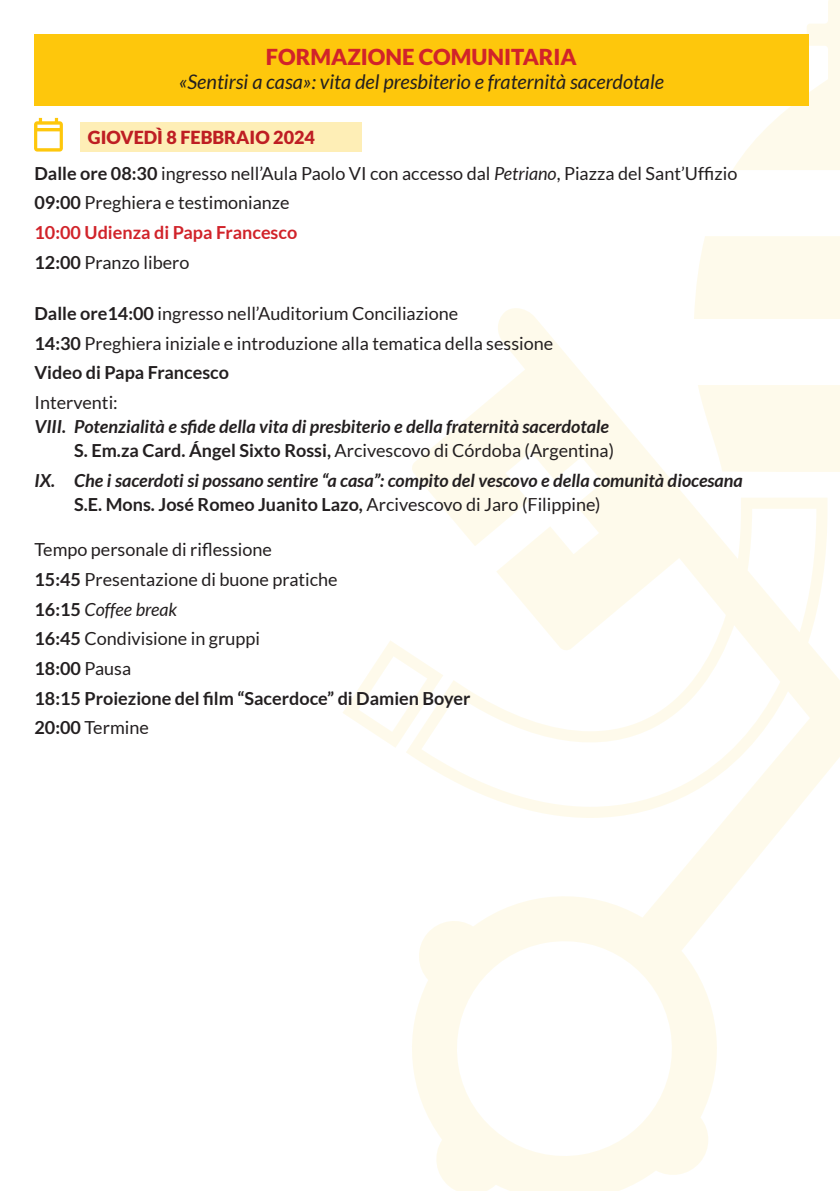
<style>
.page{position:relative;width:840px;height:1191px;background:#fff}
.page>*{position:absolute;margin:0;border:0;box-sizing:border-box;transform-origin:0 0}
.t1{font:900 22px "Lato";color:#d1232a}
.t2{font:italic 20px "Lato";color:#231f20}
.t3{font:18px/29.6px "Lato";color:#231f20}
.t4{font:italic 700 18px/24px "Lato";color:#231f20;text-align:right}
.t5{font:900 18px "Lato";color:#be1e23}
.s1{font-weight:700}
.s2{font-style:italic}
.s3{font-weight:700;color:#d1232a}
.s4{font-style:normal}
.s5{font-weight:400;font-style:normal}
</style>
<div class="page">
<div style="left:695px;top:236px;width:144px;height:72px;background:#fefaeb"></div>
<svg style="left:732px;top:0;width:107px;height:170px"></svg>
<svg style="left:406px;top:308px;width:433px;height:883px"></svg>
<svg style="left:343px;top:640px;width:100px;height:108px"></svg>
<div style="left:34px;top:34px;width:774px;height:71px;background:#fec70c"></div>
<div style="left:80px;top:122px;width:281px;height:30px;background:#feeeb6"></div>
<svg style="left:34px;top:118px;width:29px;height:34px"></svg>
<p class="t1" style="left:266px;top:44px;width:312px">FORMAZIONE COMUNITARIA</p>
<p class="t2" style="left:179px;top:71px;width:486px">«Sentirsi a casa»: vita del presbiterio e fraternità sacerdotale</p>
<p class="t5" style="left:88px;top:126px;width:228px">GIOVEDÌ 8 FEBBRAIO 2024</p>
<p class="t3" style="left:34px;top:158px;width:704px"><span class="s1">Dalle ore 08:30</span> ingresso nell’Aula Paolo VI con accesso dal <span class="s2">Petriano</span>, Piazza del Sant’Uffizio <span class="s1">09:00</span> Preghiera e testimonianze<br><span class="s3">10:00 Udienza di Papa Francesco<br></span><span class="s1">12:00</span> Pranzo libero</p>
<p class="t3" style="left:34px;top:298px;width:520px"><span class="s1">Dalle ore14:00</span> ingresso nell’Auditorium Conciliazione<br><span class="s1">14:30</span> Preghiera iniziale e introduzione alla tematica della sessione<br><span class="s1">Video di Papa Francesco</span></p>
<p class="t3" style="left:34px;top:387px;width:85px">Interventi:</p>
<p class="t4" style="left:34px;top:415px;width:580px">VIII. Potenzialità e sfide della vita di presbiterio e della fraternità sacerdotale<br><span class="s4">S. Em.za Card. Ángel Sixto Rossi,</span> <span class="s5">Arcivescovo di Córdoba (Argentina)</span></p>
<p class="t4" style="left:74px;top:468px;width:669px;text-align:left;text-indent:-40px">IX. Che i sacerdoti si possano sentire “a casa”: compito del vescovo e della comunità diocesana<br><span class="s4">S.E. Mons. José Romeo Juanito Lazo,</span> <span class="s5">Arcivescovo di Jaro (Filippine)</span></p>
<p class="t3" style="left:34px;top:535px;width:437px">Tempo personale di riflessione<br><span class="s1">15:45</span> Presentazione di buone pratiche<br><span class="s1">16:15</span> <span class="s2">Coffee break<br></span><span class="s1">16:45</span> Condivisione in gruppi<br><span class="s1">18:00</span> Pausa<br><span class="s1">18:15 Proiezione del film “Sacerdoce” di Damien Boyer<br>20:00</span> Termine</p>
</div>
